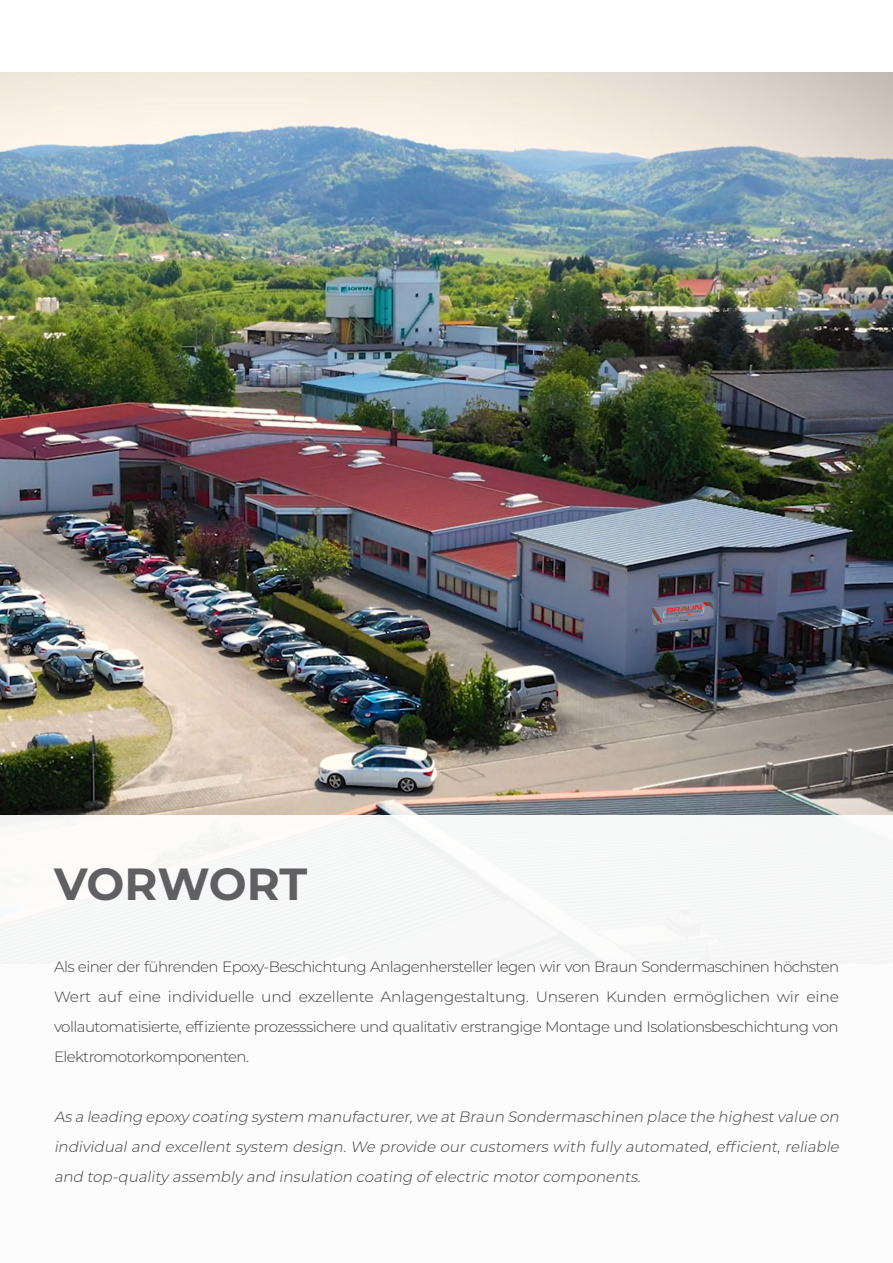
<style>
.page{position:relative;width:893px;height:1263px;background:#fff}
.page>*{position:absolute;margin:0;border:0;box-sizing:border-box;transform-origin:0 0}
.Cover_Title_Black{font:700 45px "Montserrat";letter-spacing:-.005em;color:#606063}
.Text_10pt_White__2__Align_to_Left{font:300 15px/30px "Montserrat";letter-spacing:-.04em;color:#3e3e3f;text-align:justify}
.t1{font:italic 300 15px/30px "Montserrat";color:#3e3e3f;text-align:justify}
.t2{font:700 1.95px "Montserrat";color:#231f20}
</style>
<div class="page">
<img style="left:0;top:73px;width:893px;height:742px">
<svg style="left:651px;top:600px;width:64px;height:26px;background:#7a7389"></svg>
<p class="Cover_Title_Black" style="left:54px;top:852px;width:255px">VORWORT</p>
<p class="t2" style="left:680px;top:619px;width:10px;rotate:-6deg">Seit 1983</p>
<p class="Text_10pt_White__2__Align_to_Left" style="left:54px;top:951px;width:787px">Als einer der führenden Epoxy-Beschichtung Anlagenhersteller legen wir von Braun Sondermaschinen höchsten Wert auf eine individuelle und exzellente Anlagengestaltung. Unseren Kunden ermöglichen wir eine vollautomatisierte, effiziente prozesssichere und qualitativ erstrangige Montage und Isolationsbeschichtung von Elektromotorkomponenten.</p>
<p class="t1" style="left:54px;top:1101px;width:790px">As a leading epoxy coating system manufacturer,we atBraun Sondermaschinen place the highestvalue on individual and excellent system design. We provide our customers with fully automated, efficient, reliable and top-quality assembly and insulation coating ofelectric motorcomponents.</p>
</div>
